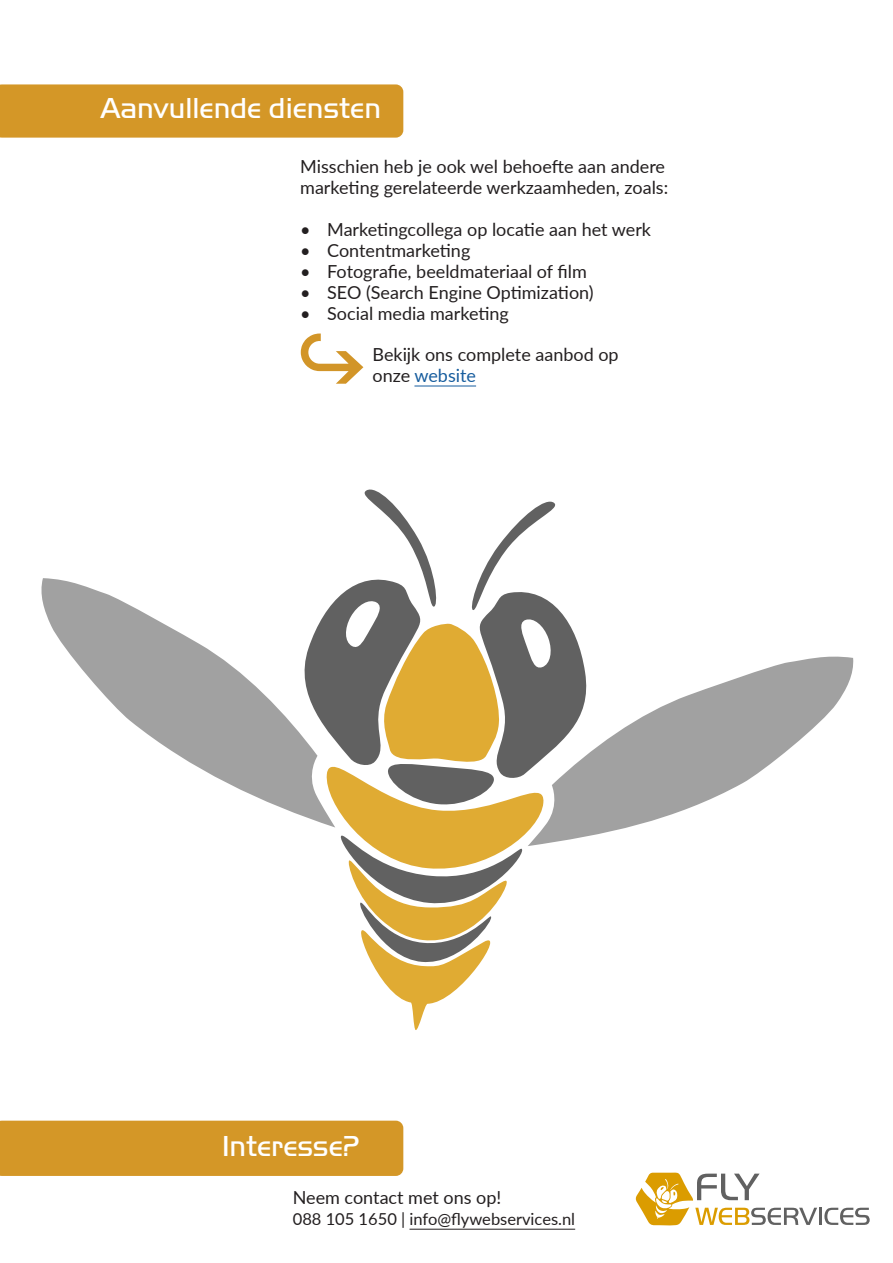
<style>
.page{position:relative;width:893px;height:1263px;background:#fff}
.page>*{position:absolute;margin:0;border:0;box-sizing:border-box;transform-origin:0 0}
.t1{font:300 30px "Handel Got D";color:#fff}
.t2{font:18px "Lato";color:#231f20}
.t3{font:18px "Lato";color:#175d9e}
.t4{font:16.5px "Lato";color:#231f20}
.s1{color:#231f20}
</style>
<div class="page">
<hr style="left:414px;top:386px;width:62px;height:1px;background:#175d9e">
<hr style="left:409px;top:1229px;width:166px;height:1px;background:#231f20">
<div style="left:0;top:84px;width:403px;height:54px;background:#d49727"></div>
<div style="left:0;top:1121px;width:403px;height:55px;background:#d49727"></div>
<svg style="left:334px;top:489px;width:248px;height:541px"></svg>
<svg style="left:41px;top:578px;width:294px;height:249px"></svg>
<svg style="left:528px;top:654px;width:326px;height:192px"></svg>
<hr style="left:819px;top:1208px;width:3px;height:17px;background:#616161">
<svg style="left:824px;top:1208px;width:46px;height:17px"></svg>
<svg style="left:635px;top:1172px;width:182px;height:54px"></svg>
<p class="t1" style="left:100px;top:91px;width:282px">Aanvullende diensten</p>
<p class="t2" style="left:300px;top:154px;width:366px">Misschien heb je ook wel behoefte aan andere</p>
<p class="t2" style="left:300px;top:175px;width:369px">marketing gerelateerde werkzaamheden, zoals:</p>
<p class="t2" style="left:300px;top:217px;width:352px">• Marketingcollega op locatie aan het werk</p>
<p class="t2" style="left:300px;top:238px;width:172px">• Contentmarketing</p>
<p class="t2" style="left:300px;top:259px;width:288px">• Fotografie, beeldmateriaal of film</p>
<p class="t2" style="left:300px;top:280px;width:295px">• SEO (Search Engine Optimization)</p>
<p class="t2" style="left:300px;top:301px;width:210px">• Social media marketing</p>
<p class="t2" style="left:372px;top:341px;width:248px">Bekijk ons complete aanbod op</p>
<p class="t3" style="left:372px;top:362px;width:105px"><span class="s1">onze</span> website</p>
<p class="t1" style="left:222px;top:1129px;width:139px">Interesse?</p>
<p class="t2" style="left:293px;top:1185px;width:210px">Neem contact met ons op!</p>
<p class="t4" style="left:293px;top:1207px;width:284px">088 105 1650 | info@flywebservices.nl</p>
</div>
